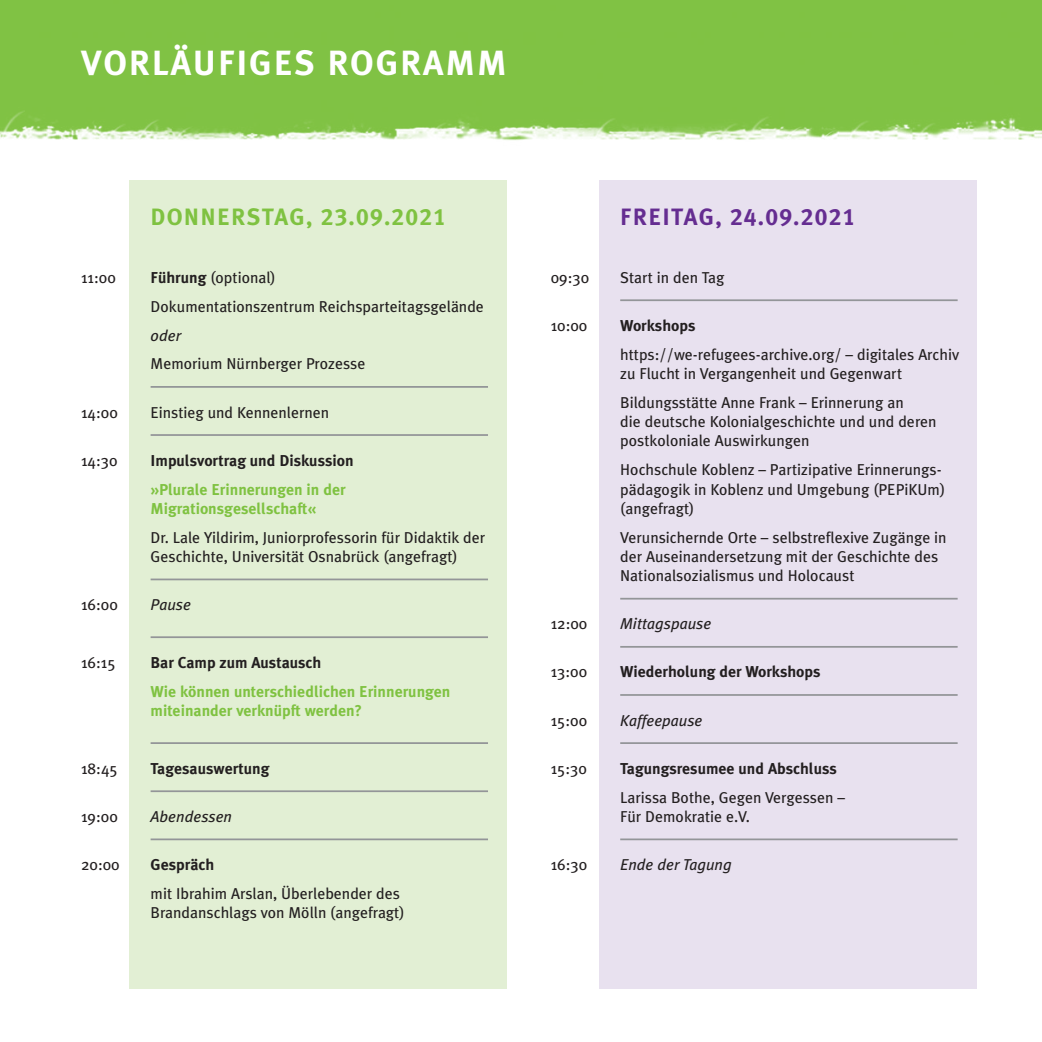
<style>
.page{position:relative;width:1042px;height:1042px;background:#fff}
.page>*{position:absolute;margin:0;border:0;box-sizing:border-box;transform-origin:0 0}
.t1{font:700 35px "Meta Plus";letter-spacing:.055em;color:#fff}
.t2{font:23.62px "Meta Plus Bold Caps";letter-spacing:.055em;color:#7fc241}
.t3{font:23.62px "Meta Plus Bold Caps";letter-spacing:.055em;color:#652d91}
.t4{font:15.75px/19.2px "Meta Plus";color:#231f20}
.t5{font:700 15.75px "Meta Plus";color:#231f20}
.t6{font:700 15.75px/19.2px "Meta Plus";color:#7fc241}
.t7{font:italic 15.75px "Meta Plus";color:#231f20}
.s1{font-weight:700}
</style>
<div class="page">
<img style="left:0;top:0;width:1042px;height:141px">
<div style="left:600px;top:180px;width:377px;height:808px;background:#e8e1ef"></div>
<div style="left:129px;top:180px;width:377px;height:808px;background:#e2efd4"></div>
<hr style="left:151px;top:386px;width:337px;height:2px;background:#939598">
<hr style="left:151px;top:434px;width:337px;height:2px;background:#939598">
<hr style="left:151px;top:578px;width:337px;height:2px;background:#939598">
<hr style="left:151px;top:636px;width:337px;height:2px;background:#939598">
<hr style="left:151px;top:742px;width:337px;height:2px;background:#939598">
<hr style="left:151px;top:790px;width:337px;height:2px;background:#939598">
<hr style="left:151px;top:838px;width:337px;height:2px;background:#939598">
<hr style="left:620px;top:299px;width:337px;height:2px;background:#939598">
<hr style="left:620px;top:598px;width:337px;height:1px;background:#939598">
<hr style="left:620px;top:646px;width:337px;height:2px;background:#939598">
<hr style="left:620px;top:694px;width:337px;height:2px;background:#939598">
<hr style="left:620px;top:742px;width:337px;height:2px;background:#939598">
<hr style="left:620px;top:838px;width:337px;height:2px;background:#939598">
<p class="t1" style="left:81px;top:46px;width:427px">VORLÄUFIGES ROGRAMM</p>
<p class="t2" style="left:151px;top:203px;width:297px">DONNERSTAG, 23.09.2021</p>
<p class="t4" style="left:81px;top:269px;width:36px">11:00</p>
<p class="t4" style="left:151px;top:269px;width:127px"><span class="s1">Führung</span> (optional)</p>
<p class="t4" style="left:151px;top:298px;width:335px">Dokumentationszentrum Reichsparteitagsgelände</p>
<p class="t7" style="left:151px;top:327px;width:32px">oder</p>
<p class="t4" style="left:151px;top:355px;width:216px">Memorium Nürnberger Prozesse</p>
<p class="t4" style="left:81px;top:403px;width:38px">14:00</p>
<p class="t4" style="left:151px;top:403px;width:180px">Einstieg und Kennenlernen</p>
<p class="t4" style="left:81px;top:452px;width:38px">14:30</p>
<p class="t5" style="left:151px;top:453px;width:205px">Impulsvortrag und Diskussion</p>
<p class="t6" style="left:151px;top:480px;width:196px">»Plurale Erinnerungen in der</p>
<p class="t6" style="left:151px;top:499px;width:167px">Migrations gesellschaft«</p>
<p class="t4" style="left:151px;top:529px;width:336px">Dr. Lale Yildirim, Juniorprofessorin für Didaktik der<br>Geschichte, Universität Osnabrück (angefragt)</p>
<p class="t4" style="left:81px;top:596px;width:38px">16:00</p>
<p class="t7" style="left:151px;top:597px;width:42px">Pause</p>
<p class="t4" style="left:81px;top:654px;width:36px">16:15</p>
<p class="t5" style="left:151px;top:655px;width:172px">Bar Camp zum Austausch</p>
<p class="t6" style="left:151px;top:682px;width:301px">Wie können unterschiedlichen Erinnerungen miteinander verknüpft werden?</p>
<p class="t4" style="left:81px;top:760px;width:38px">18:45</p>
<p class="t5" style="left:151px;top:761px;width:120px">Tagesauswertung</p>
<p class="t4" style="left:81px;top:808px;width:38px">19:00</p>
<p class="t7" style="left:151px;top:809px;width:83px">Abendessen</p>
<p class="t4" style="left:81px;top:856px;width:40px">20:00</p>
<p class="t5" style="left:151px;top:857px;width:65px">Gespräch</p>
<p class="t4" style="left:151px;top:885px;width:251px">mit Ibrahim Arslan, Überlebender des</p>
<p class="t4" style="left:151px;top:904px;width:255px">Brand anschlags von Mölln (angefragt)</p>
<p class="t3" style="left:620px;top:203px;width:236px">FREITAG, 24.09.2021</p>
<p class="t4" style="left:551px;top:269px;width:40px">09:30</p>
<p class="t4" style="left:620px;top:269px;width:106px">Start in den Tag</p>
<p class="t4" style="left:551px;top:317px;width:38px">10:00</p>
<p class="t5" style="left:620px;top:318px;width:77px">Workshops</p>
<p class="t4" style="left:620px;top:346px;width:340px">https://we-refugees-archive.org/ – digitales Archiv zu Flucht in Vergangenheit und Gegenwart</p>
<p class="t4" style="left:620px;top:394px;width:285px">Bildungsstätte Anne Frank – Erinnerung an</p>
<p class="t4" style="left:620px;top:413px;width:318px">die deutsche Kolonialgeschichte und und deren postkoloniale Auswirkungen</p>
<p class="t4" style="left:620px;top:461px;width:326px">Hochschule Koblenz – Partizipative Erinnerungs&shy;pädagogik in Koblenz und Umgebung (PEPiKUm) (angefragt)</p>
<p class="t4" style="left:620px;top:529px;width:328px">Verunsichernde Orte – selbstreflexive Zugänge in der Auseinandersetzung mit der Geschichte des<br>Nationalsozialismus und Holocaust</p>
<p class="t4" style="left:551px;top:615px;width:38px">12:00</p>
<p class="t7" style="left:620px;top:616px;width:93px">Mittagspause</p>
<p class="t4" style="left:551px;top:663px;width:38px">13:00</p>
<p class="t5" style="left:620px;top:664px;width:202px">Wiederholung der Workshops</p>
<p class="t4" style="left:551px;top:711px;width:38px">15:00</p>
<p class="t7" style="left:620px;top:712px;width:84px">Kaffeepause</p>
<p class="t4" style="left:551px;top:760px;width:38px">15:30</p>
<p class="t5" style="left:620px;top:761px;width:218px">Tagungsresumee und Abschluss</p>
<p class="t4" style="left:620px;top:788px;width:226px">Larissa Bothe, Gegen Vergessen –</p>
<p class="t4" style="left:620px;top:808px;width:131px">Für Demokratie e.V.</p>
<p class="t4" style="left:551px;top:856px;width:38px">16:30</p>
<p class="t7" style="left:620px;top:857px;width:113px">Ende der Tagung</p>
</div>
